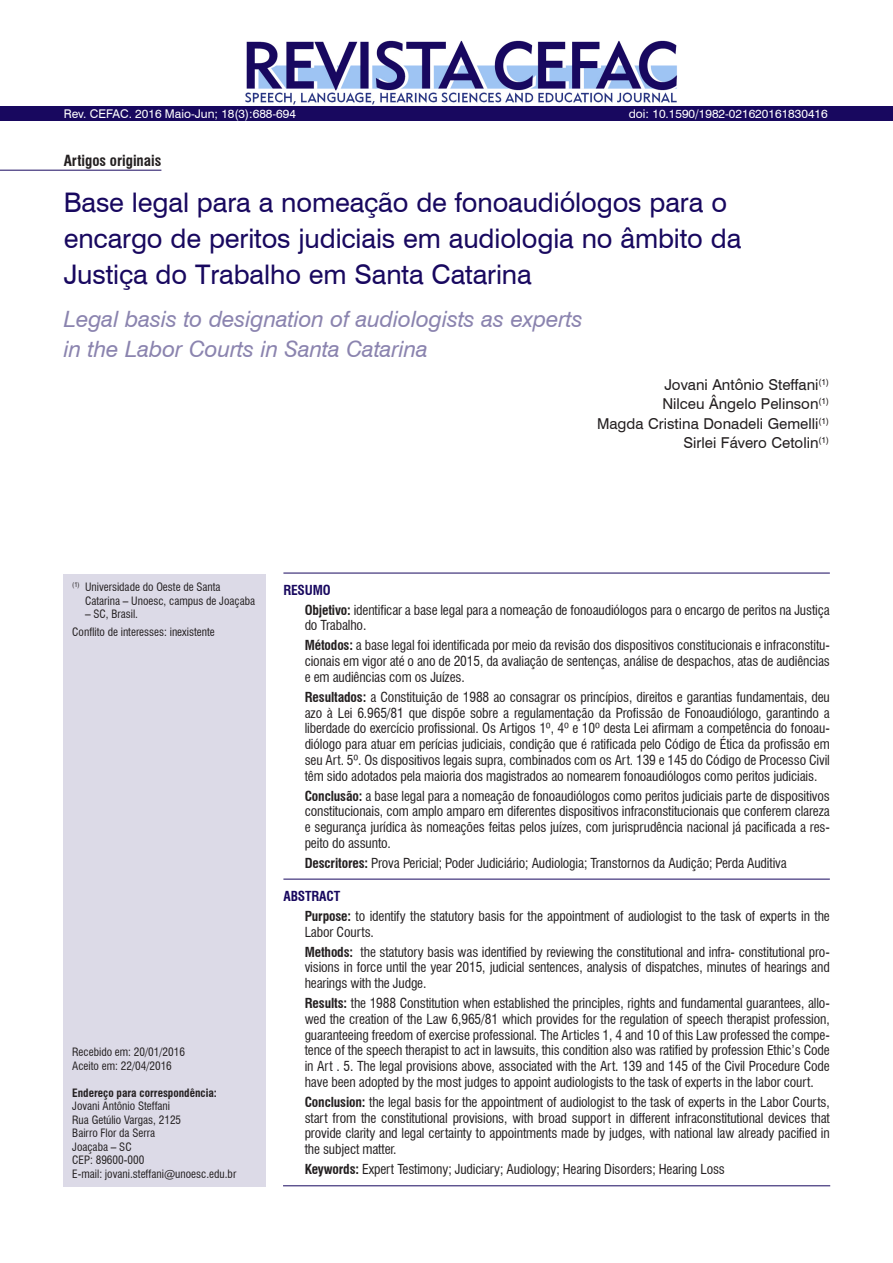
<style>
.page{position:relative;width:893px;height:1263px;background:#fff}
.page>*{position:absolute;margin:0;border:0;box-sizing:border-box;transform-origin:0 0}
.Titulo{font:27px/36px "Swiss 721 BT";letter-spacing:-.005em;color:#18085f}
.Titulo_ingles{font:italic 22.5px/30px "Swiss 721 BT";letter-spacing:-.005em;color:#8b84af}
.Autor{font:15px "Swiss 721 BT";color:#231f20}
.Tipo_de_artigo{font:700 condensed 15px "Swiss 721 BT";color:#231f20}
.Resumo{font:condensed 13.5px/15.8px "Swiss 721 BT";letter-spacing:-.01em;color:#231f20;text-align:justify}
.Resumo_título{font:700 condensed 13.5px "Swiss 721 BT";letter-spacing:-.01em;color:#18085f}
.Legenda_bibliográfi{font:12px "Swiss 721 BT";color:#fff}
.DOi_-_variável_1{font:12px "Swiss 721 BT";color:#fff}
.Endereço_correspond{font:condensed 11.25px "Swiss 721 BT";color:#231f20}
.Notas{font:condensed 11.25px/13.5px "Swiss 721 BT";color:#231f20}
.Endereço_correspond-2{font:700 condensed 11.25px "Swiss 721 BT";color:#231f20}
.s1{font-weight:700}
</style>
<div class="page">
<div style="left:64px;top:574px;width:202px;height:612px;background:#dcdae7"></div>
<hr style="left:283px;top:573px;width:547px;height:1px;background:#18085f">
<hr style="left:283px;top:879px;width:547px;height:1px;background:#18085f">
<hr style="left:283px;top:1185px;width:547px;height:1px;background:#18085f">
<hr style="left:0;top:170px;width:161px;height:1px;background:#18085f">
<img style="left:245px;top:40px;width:432px;height:65px">
<div style="left:0;top:106px;width:893px;height:15px;background:#18085f"></div>
<p class="Legenda_bibliográfi" style="left:64px;top:106px;width:234px">Rev. CEFAC. 2016 Maio-Jun; 18(3):688-694</p>
<p class="DOi_-_variável_1" style="left:629px;top:106px;width:200px">doi: 10.1590/1982-021620161830416</p>
<p class="Tipo_de_artigo" style="left:64px;top:152px;width:99px">Artigos originais</p>
<p class="Titulo" style="left:64px;top:184px;width:679px">Base legal para a nomeação de fonoaudiólogos para o encargo de peritos judiciais em audiologia no âmbito da<br>Justiça do Trabalho em Santa Catarina</p>
<p class="Titulo_ingles" style="left:64px;top:304px;width:520px">Legal basis to designation of audiologists as experts in the Labor Courts in Santa Catarina</p>
<p class="Autor" style="left:664px;top:374px;width:166px">Jovani Antônio Steffani<sup>(1)</sup></p>
<p class="Autor" style="left:662px;top:393px;width:168px">Nilceu Ângelo Pelinson<sup>(1)</sup></p>
<p class="Autor" style="left:597px;top:413px;width:234px">Magda Cristina Donadeli Gemelli<sup>(1)</sup></p>
<p class="Autor" style="left:683px;top:432px;width:147px">Sirlei Fávero Cetolin<sup>(1)</sup></p>
<p class="Notas" style="left:85px;top:580px;width:172px;text-indent:-13px"><sup>(1)</sup> Universidade do Oeste de Santa<br>Catarina – Unoesc, campus de Joaçaba</p>
<p class="Notas" style="left:85px;top:607px;width:55px">– SC, Brasil.</p>
<p class="Notas" style="left:72px;top:625px;width:144px">Conflito de interesses: inexistente</p>
<p class="Endereço_correspond" style="left:72px;top:1045px;width:114px">Recebido em: 20/01/2016</p>
<p class="Endereço_correspond" style="left:72px;top:1059px;width:101px">Aceito em: 22/04/2016</p>
<p class="Endereço_correspond-2" style="left:72px;top:1086px;width:146px">Endereço para correspondência:</p>
<p class="Endereço_correspond" style="left:72px;top:1099px;width:99px">Jovani Antônio Steffani</p>
<p class="Endereço_correspond" style="left:72px;top:1113px;width:110px">Rua Getúlio Vargas, 2125</p>
<p class="Endereço_correspond" style="left:72px;top:1126px;width:84px">Bairro Flor da Serra</p>
<p class="Endereço_correspond" style="left:72px;top:1140px;width:61px">Joaçaba – SC</p>
<p class="Endereço_correspond" style="left:72px;top:1153px;width:73px">CEP: 89600-000</p>
<p class="Endereço_correspond" style="left:72px;top:1167px;width:165px">E-mail: jovani.steffani@unoesc.edu.br</p>
<p class="Resumo_título" style="left:283px;top:582px;width:49px">RESUMO</p>
<p class="Resumo" style="left:305px;top:602px;width:527px"><span class="s1">Objetivo:</span> identificar a base legal para a nomeação de fonoaudiólogos para o encargo de peritos na Justiça do Trabalho.</p>
<p class="Resumo" style="left:305px;top:638px;width:527px"><span class="s1">Métodos:</span> a base legal foi identificada por meio da revisão dos dispositivos constitucionais e infraconstitu&shy;cionais em vigor até o ano de 2015, da avaliação de sentenças, análise de despachos, atas de audiências e em audiências com os Juízes.</p>
<p class="Resumo" style="left:305px;top:689px;width:527px"><span class="s1">Resultados:</span> a Constituição de 1988 ao consagrar os princípios, direitos e garantias fundamentais, deu azo à Lei 6.965/81 que dispõe sobre a regulamentação da Profissão de Fonoaudiólogo, garantindo a liberdade do exercício profissional. Os Artigos 1º, 4º e 10º desta Lei afirmam a competência do fonoau&shy;diólogo para atuar em perícias judiciais, condição que é ratificada pelo Código de Ética da profissão em seu Art. 5º. Os dispositivos legais supra, combinados com os Art. 139 e 145 do Código de Processo Civil têm sido adotados pela maioria dos magistrados ao nomearem fonoaudiólogos como peritos judiciais.</p>
<p class="Resumo" style="left:305px;top:788px;width:527px"><span class="s1">Conclusão:</span> a base legal para a nomeação de fonoaudiólogos como peritos judiciais parte de dispositivos constitucionais, com amplo amparo em diferentes dispositivos infraconstitucionais que conferem clareza e segurança jurídica às nomeações feitas pelos juízes, com jurisprudência nacional já pacificada a res&shy;peito do assunto.</p>
<p class="Resumo" style="left:305px;top:855px;width:484px"><span class="s1">Descritores:</span> Prova Pericial; Poder Judiciário; Audiologia; Transtornos da Audição; Perda Auditiva</p>
<p class="Resumo_título" style="left:283px;top:888px;width:58px">ABSTRACT</p>
<p class="Resumo" style="left:305px;top:908px;width:527px"><span class="s1">Purpose:</span> to identify the statutory basis for the appointment of audiologist to the task of experts in the<br>Labor Courts.</p>
<p class="Resumo" style="left:305px;top:944px;width:527px"><span class="s1">Methods:</span> the statutory basis was identified by reviewing the constitutional and infra- constitutional pro&shy;visions in force until the year 2015, judicial sentences, analysis of dispatches, minutes of hearings and hearings with the Judge.</p>
<p class="Resumo" style="left:305px;top:995px;width:527px"><span class="s1">Results:</span> the 1988 Constitution when established the principles, rights and fundamental guarantees, allo&shy;wed the creation of the Law 6,965/81 which provides for the regulation of speech therapist profession, guaranteeing freedom of exercise professional. The Articles 1, 4 and 10 of this Law professed the compe&shy;tence of the speech therapist to act in lawsuits, this condition also was ratified by profession Ethic’s Code in Art . 5. The legal provisions above, associated with the Art. 139 and 145 of the Civil Procedure Code have been adopted by the most judges to appoint audiologists to the task of experts in the labor court.</p>
<p class="Resumo" style="left:305px;top:1094px;width:527px"><span class="s1">Conclusion:</span> the legal basis for the appointment of audiologist to the task of experts in the Labor Courts, start from the constitutional provisions, with broad support in different infraconstitutional devices that provide clarity and legal certainty to appointments made by judges, with national law already pacified in the subject matter.</p>
<p class="Resumo" style="left:305px;top:1161px;width:422px"><span class="s1">Keywords:</span> Expert Testimony; Judiciary; Audiology; Hearing Disorders; Hearing Loss</p>
</div>
